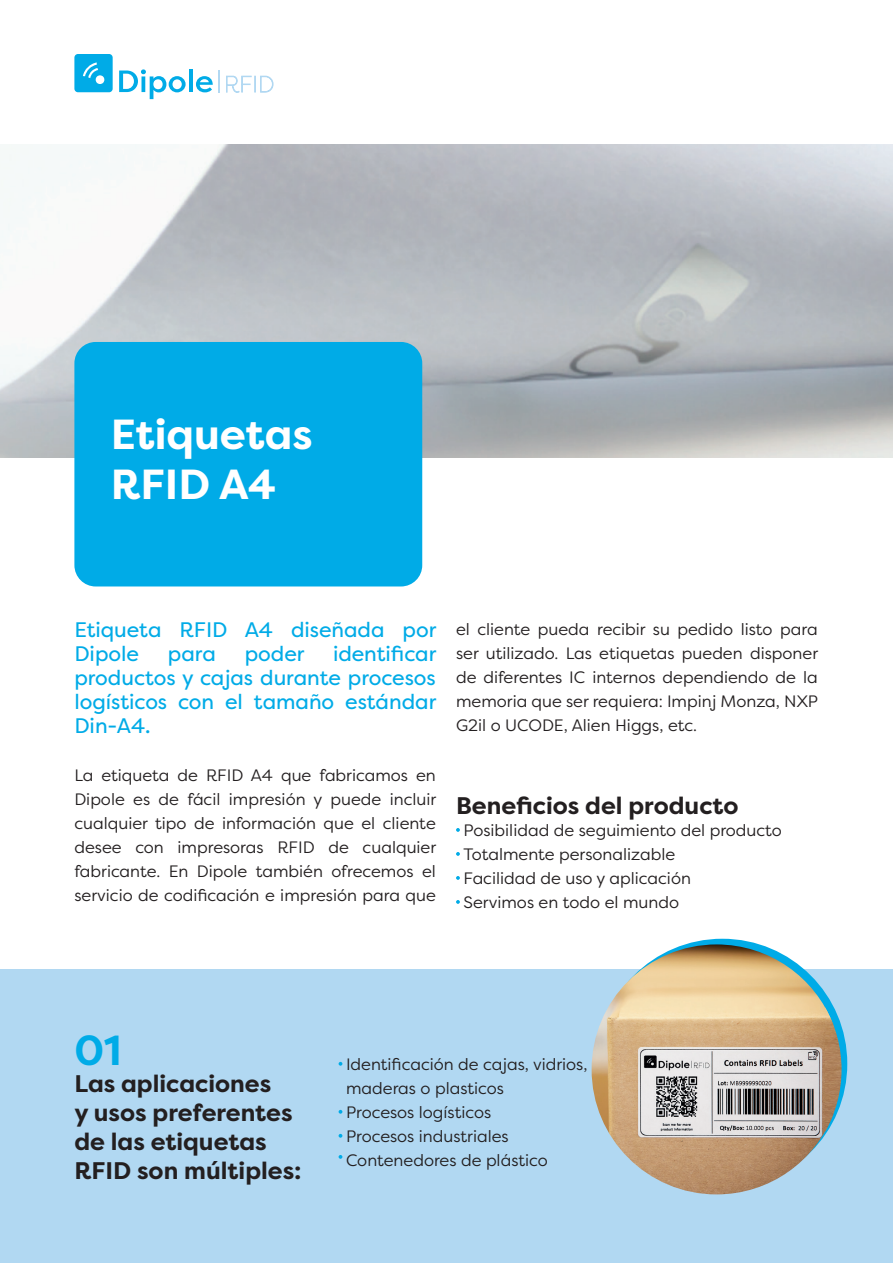
<style>
.page{position:relative;width:893px;height:1263px;background:#fff}
.page>*{position:absolute;margin:0;border:0;box-sizing:border-box;transform-origin:0 0}
.t1{font:700 42px/50.4px "Filson Pro";color:#fff}
.t2{font:700 42px "Filson Pro";color:#00abe7}
.t3{font:700 24px/28.8px "Filson Pro";color:#231f20}
.t4{font:21px/24px "Filson Pro";color:#00abe7}
.t5{font:16.5px/24px "Filson Pro";color:#231f20;text-align:justify}
</style>
<div class="page">
<div style="left:0;top:969px;width:893px;height:294px;background:#b1d8f2"></div>
<img style="left:0;top:145px;width:893px;height:313px">
<div style="left:74px;top:342px;width:348px;height:244px;background:#00abe7;border-radius:21px"></div>
<svg style="left:339px;top:1062px;width:3px;height:4px"></svg>
<svg style="left:339px;top:1110px;width:3px;height:4px"></svg>
<svg style="left:339px;top:1134px;width:3px;height:4px"></svg>
<svg style="left:339px;top:1155px;width:3px;height:4px"></svg>
<svg style="left:119px;top:69px;width:67px;height:30px"></svg>
<hr style="left:189px;top:70px;width:4px;height:22px;background:#00abe7">
<svg style="left:74px;top:54px;width:39px;height:38px"></svg>
<svg style="left:196px;top:70px;width:23px;height:22px"></svg>
<svg style="left:226px;top:76px;width:47px;height:17px"></svg>
<img style="left:592px;top:944px;width:241px;height:250px">
<img style="left:825px;top:1007px;width:16px;height:125px">
<svg style="left:456px;top:828px;width:4px;height:4px"></svg>
<svg style="left:456px;top:852px;width:4px;height:4px"></svg>
<svg style="left:456px;top:876px;width:4px;height:4px"></svg>
<svg style="left:456px;top:900px;width:4px;height:4px"></svg>
<h1 class="t1" style="left:111px;top:410px;width:203px">Etiquetas<br>RFID A4</h1>
<p class="t4" style="left:74px;top:617px;width:363px">Etiqueta RFID A4 diseñada por<br>Dipole</p>
<p class="t4" style="left:74px;top:641px;width:363px;text-align:justify;text-indent:259px">identificar productos y cajas durante procesos logísticos con el tamaño estándar Din-A4.</p>
<p class="t5" style="left:74px;top:763px;width:363px">La etiqueta de RFID A4 que fabricamos en Dipole es de fácil impresión y puede incluir cualquier tipo de información que el cliente desee con impresoras RFID de cualquier fabricante. En Dipole también ofrecemos el servicio de codificación e impresión para que</p>
<p class="t4" style="left:168px;top:641px;width:49px">para</p>
<p class="t4" style="left:245px;top:641px;width:61px">poder</p>
<p class="t5" style="left:456px;top:617px;width:364px">el cliente pueda recibir su pedido listo para ser utilizado. Las etiquetas pueden disponer de diferentes IC internos dependiendo de la memoria que ser requiera: Impinj Monza, NXP G2il o UCODE, Alien Higgs, etc.</p>
<h2 class="t3" style="left:456px;top:791px;width:284px">Beneficios del producto</h2>
<p class="t5" style="left:464px;top:818px;width:320px;text-align:left">Posibilidad de seguimiento del producto<br>Totalmente personalizable<br>Facilidad de uso y aplicación<br>Servimos en todo el mundo</p>
<h1 class="t2" style="left:74px;top:1023px;width:48px">01</h1>
<h2 class="t3" style="left:74px;top:1070px;width:229px">Las aplicaciones<br>y usos preferentes de las etiquetas<br>RFID son múltiples:</h2>
<p class="t5" style="left:346px;top:1052px;width:243px;text-align:left">Identificación de cajas, vidrios, maderas o plasticos<br>Procesos logísticos<br>Procesos industriales<br>Contenedores de plástico</p>
</div>
